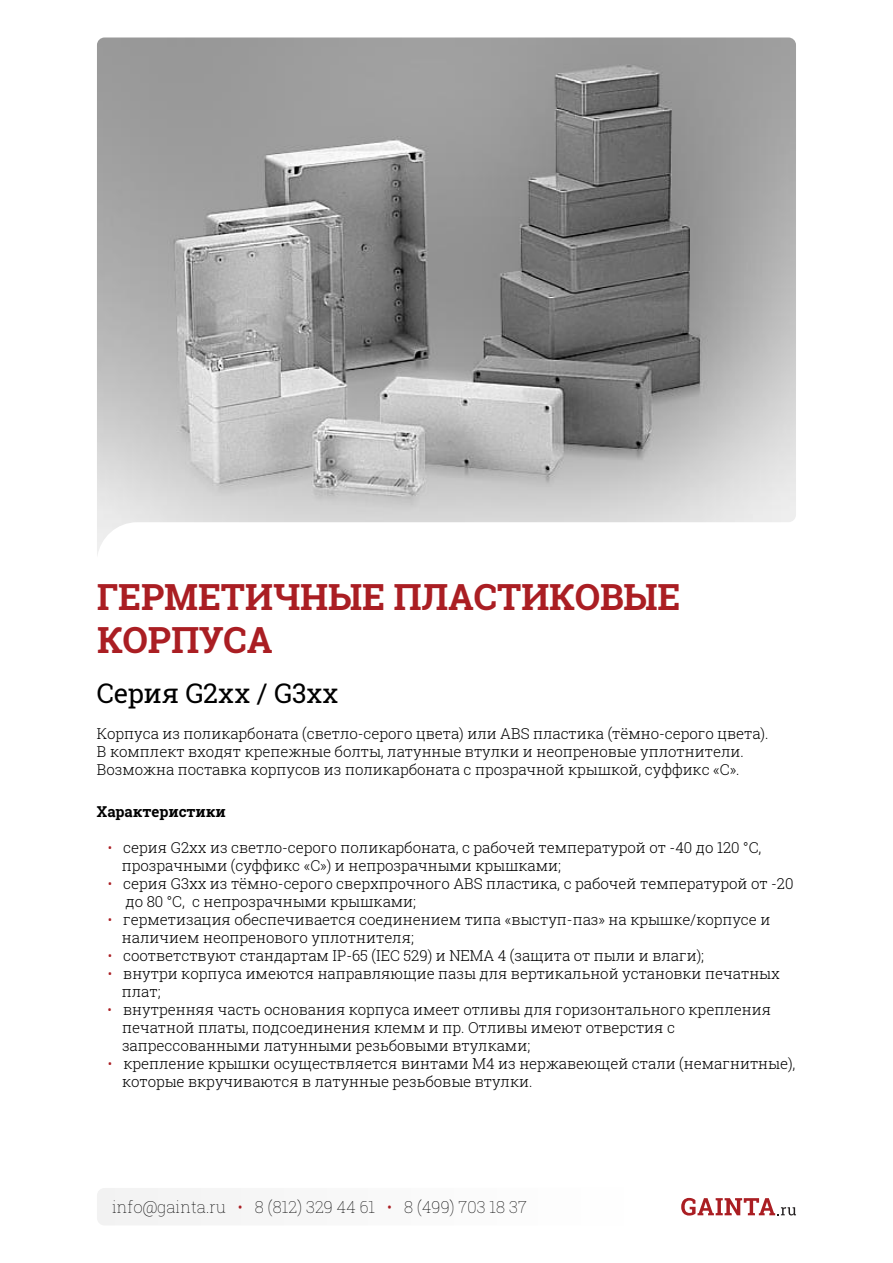
<style>
.page{position:relative;width:893px;height:1263px;background:#fff}
.page>*{position:absolute;margin:0;border:0;box-sizing:border-box;transform-origin:0 0}
.t1{font:700 36px/43.2px "Roboto Slab";letter-spacing:-.005em;color:#aa1e23}
.t2{font:27px "Roboto Slab";letter-spacing:-.015em;color:#000}
.t3{font:100 16.5px "Roboto Slab";color:#000}
.t4{font:300 15px/18px "Roboto Slab";letter-spacing:-.005em;color:#000}
.t5{font:700 15px "Roboto Slab";letter-spacing:-.005em;color:#000}
.s1{font-weight:100;color:#aa1e23}
.s2{color:#aa1e23}
</style>
<div class="page">
<div style="left:97px;top:1188px;width:104px;height:37px;background:#f3f3f3"></div>
<svg style="left:681px;top:1198px;width:115px;height:17px"></svg>
<img style="left:97px;top:38px;width:699px;height:517px">
<h1 class="t1" style="left:97px;top:574px;width:585px">ГЕРМЕТИЧНЫЕ ПЛАСТИКОВЫЕ<br>КОРПУСА</h1>
<h2 class="t2" style="left:97px;top:675px;width:243px">Серия G2xx / G3xx</h2>
<p class="t4" style="left:97px;top:724px;width:673px">Корпуса из поликарбоната (светло-серого цвета) или ABS пластика (тёмно-серого цвета).<br>В комплект входят крепежные болты, латунные втулки и неопреновые уплотнители.<br>Возможна поставка корпусов из поликарбоната с прозрачной крышкой, суффикс «C».</p>
<p class="t5" style="left:97px;top:802px;width:131px">Характеристики</p>
<p class="t4" style="left:122px;top:838px;width:641px;text-indent:-14px"><span class="s1">•</span> серия G2xx из светло-серого поликарбоната, с рабочей температурой от -40 до 120 °С, прозрачными (суффикс «C») и непрозрачными крышками;</p>
<p class="t4" style="left:125px;top:874px;width:669px;text-indent:-18px"><span class="s1">•</span> серия G3xx из тёмно-серого сверхпрочного ABS пластика, с рабочей температурой от -20 до 80 °С, с непрозрачными крышками;</p>
<p class="t4" style="left:122px;top:910px;width:650px;text-indent:-14px"><span class="s1">•</span> герметизация обеспечивается соединением типа «выступ-паз» на крышке/корпусе и наличием неопренового уплотнителя;</p>
<p class="t4" style="left:108px;top:946px;width:598px"><span class="s1">•</span> соответствуют стандартам IP-65 (IEC 529) и NEMA 4 (защита от пыли и влаги);</p>
<p class="t4" style="left:122px;top:964px;width:659px;text-indent:-14px"><span class="s1">•</span> внутри корпуса имеются направляющие пазы для вертикальной установки печатных плат;</p>
<p class="t4" style="left:122px;top:1000px;width:650px;text-indent:-14px"><span class="s1">•</span> внутренняя часть основания корпуса имеет отливы для горизонтального крепления печатной платы, подсоединения клемм и пр. Отливы имеют отверстия с запрессованными латунными резьбовыми втулками;</p>
<p class="t4" style="left:122px;top:1054px;width:675px;text-indent:-14px"><span class="s1">•</span> крепление крышки осуществляется винтами М4 из нержавеющей стали (немагнитные), которые вкручиваются в латунные резьбовые втулки.</p>
<p class="t3" style="left:112px;top:1195px;width:416px">info@gainta.ru <span class="s2">•</span> 8 (812) 329 44 61 <span class="s2">•</span> 8 (499) 703 18 37</p>
</div>
